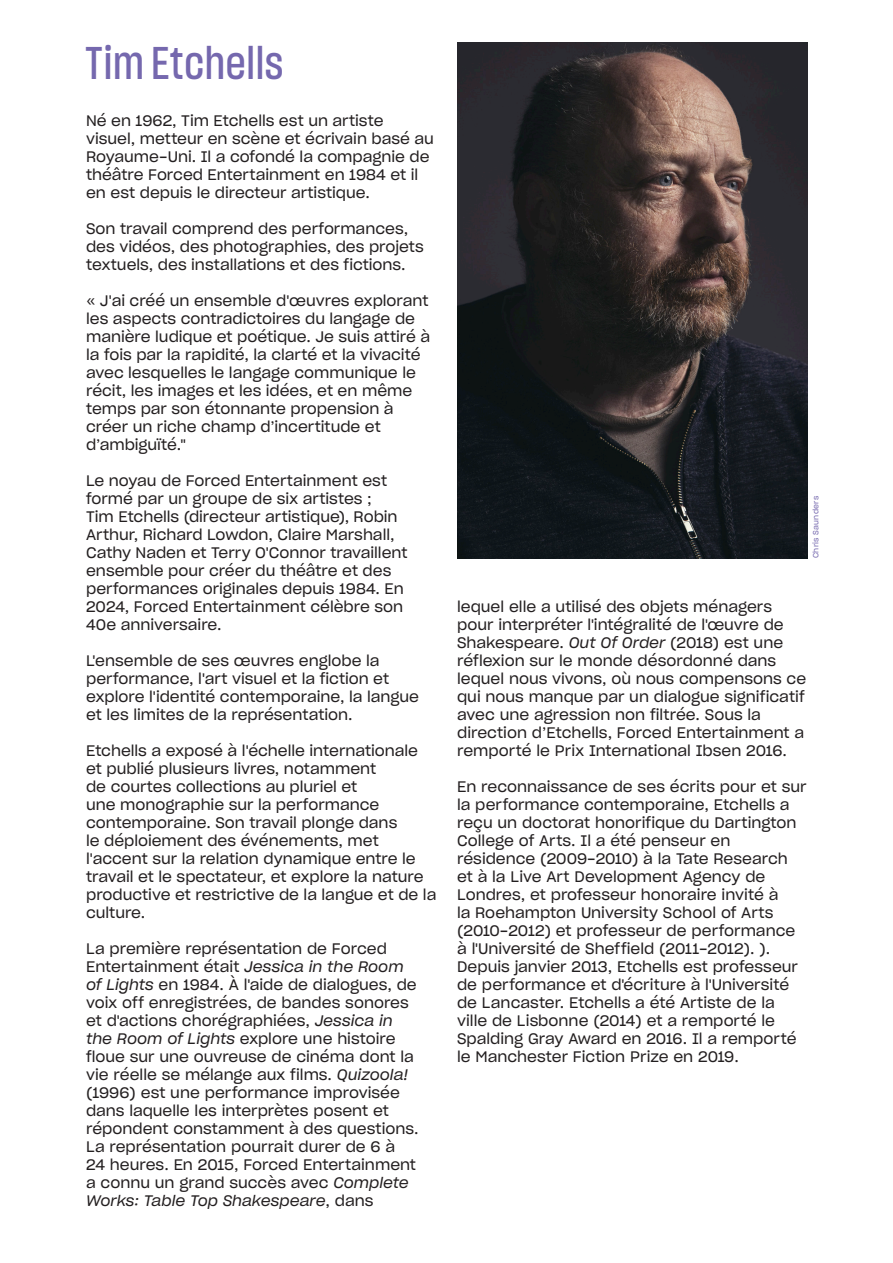
<style>
.page{position:relative;width:893px;height:1263px;background:#fff}
.page>*{position:absolute;margin:0;border:0;box-sizing:border-box;transform-origin:0 0}
._02_-_Metteur_en_scène{font:45px "Sharp Grotesk Medium 15";letter-spacing:.005em;color:#7568ae}
.t1{font:15px/18px "Sharp Grotesk Book 20";color:#231f20}
._08_-_Copyright{font:7.5px "Sharp Grotesk Book 20";letter-spacing:.035em;color:#7568ae}
.s1{font-family:"Sharp Grotesk Book Italic 20"}
</style>
<div class="page">
<img style="left:457px;top:43px;width:351px;height:515px">
<p class="_02_-_Metteur_en_scène" style="left:85px;top:31px;width:200px">Tim Etchells</p>
<p class="t1" style="left:86px;top:111px;width:349px">Né en 1962, Tim Etchells est un artiste visuel, metteur en scène et écrivain basé au Royaume-Uni. Il a cofondé la compagnie de théâtre Forced Entertainment en 1984 et il en est depuis le directeur artistique.</p>
<p class="t1" style="left:86px;top:219px;width:339px">Son travail comprend des performances, des vidéos, des photographies, des projets textuels, des installations et des fictions.</p>
<p class="t1" style="left:86px;top:291px;width:346px">« J'ai créé un ensemble d'œuvres explorant les aspects contradictoires du langage de manière ludique et poétique. Je suis attiré à la fois par la rapidité, la clarté et la vivacité avec lesquelles le langage communique le récit, les images et les idées, et en même temps par son étonnante propension à créer un riche champ d’incertitude et d’ambiguïté."</p>
<p class="t1" style="left:86px;top:471px;width:323px">Le noyau de Forced Entertainment est formé par un groupe de six artistes ;<br>Tim Etchells (directeur artistique), Robin Arthur, Richard Lowdon, Claire Marshall, Cathy Naden et Terry O'Connor travaillent ensemble pour créer du théâtre et des performances originales depuis 1984. En 2024, Forced Entertainment célèbre son 40e anniversaire.</p>
<p class="t1" style="left:86px;top:651px;width:334px">L'ensemble de ses œuvres englobe la performance, l'art visuel et la fiction et explore l'identité contemporaine, la langue et les limites de la représentation.</p>
<p class="t1" style="left:86px;top:741px;width:352px">Etchells a exposé à l'échelle internationale et publié plusieurs livres, notamment<br>de courtes collections au pluriel et<br>une monographie sur la performance contemporaine. Son travail plonge dans<br>le déploiement des événements, met l'accent sur la relation dynamique entre le travail et le spectateur, et explore la nature productive et restrictive de la langue et de la culture.</p>
<p class="t1" style="left:86px;top:939px;width:334px">La première représentation de Forced Entertainment était <span class="s1">Jessica in the Room of Lights</span> en 1984. À l'aide de dialogues, de voix off enregistrées, de bandes sonores et d'actions chorégraphiées, <span class="s1">Jessica in the Room of Lights</span> explore une histoire floue sur une ouvreuse de cinéma dont la vie réelle se mélange aux films. <span class="s1">Quizoola! </span>(1996) est une performance improvisée dans laquelle les interprètes posent et répondent constamment à des questions.<br>La représentation pourrait durer de 6 à<br>24 heures. En 2015, Forced Entertainment a connu un grand succès avec <span class="s1">Complete Works: Table Top Shakespeare</span>, dans</p>
<p class="_08_-_Copyright" style="left:810px;top:558px;width:64px;rotate:-90deg">Chris Saunders</p>
<p class="t1" style="left:457px;top:597px;width:351px">lequel elle a utilisé des objets ménagers pour interpréter l'intégralité de l'œuvre de Shakespeare. <span class="s1">Out Of Order</span> (2018) est une réflexion sur le monde désordonné dans lequel nous vivons, où nous compensons ce qui nous manque par un dialogue significatif avec une agression non filtrée. Sous la direction d’Etchells, Forced Entertainment a remporté le Prix International Ibsen 2016.</p>
<p class="t1" style="left:457px;top:777px;width:351px">En reconnaissance de ses écrits pour et sur la performance contemporaine, Etchells a reçu un doctorat honorifique du Dartington College of Arts. Il a été penseur en résidence (2009-2010) à la Tate Research et à la Live Art Development Agency de Londres, et professeur honoraire invité à<br>la Roehampton University School of Arts (2010-2012) et professeur de performance à l'Université de Sheffield (2011-2012). ).<br>Depuis janvier 2013, Etchells est professeur de performance et d'écriture à l'Université de Lancaster. Etchells a été Artiste de la ville de Lisbonne (2014) et a remporté le Spalding Gray Award en 2016. Il a remporté le Manchester Fiction Prize en 2019.</p>
</div>
